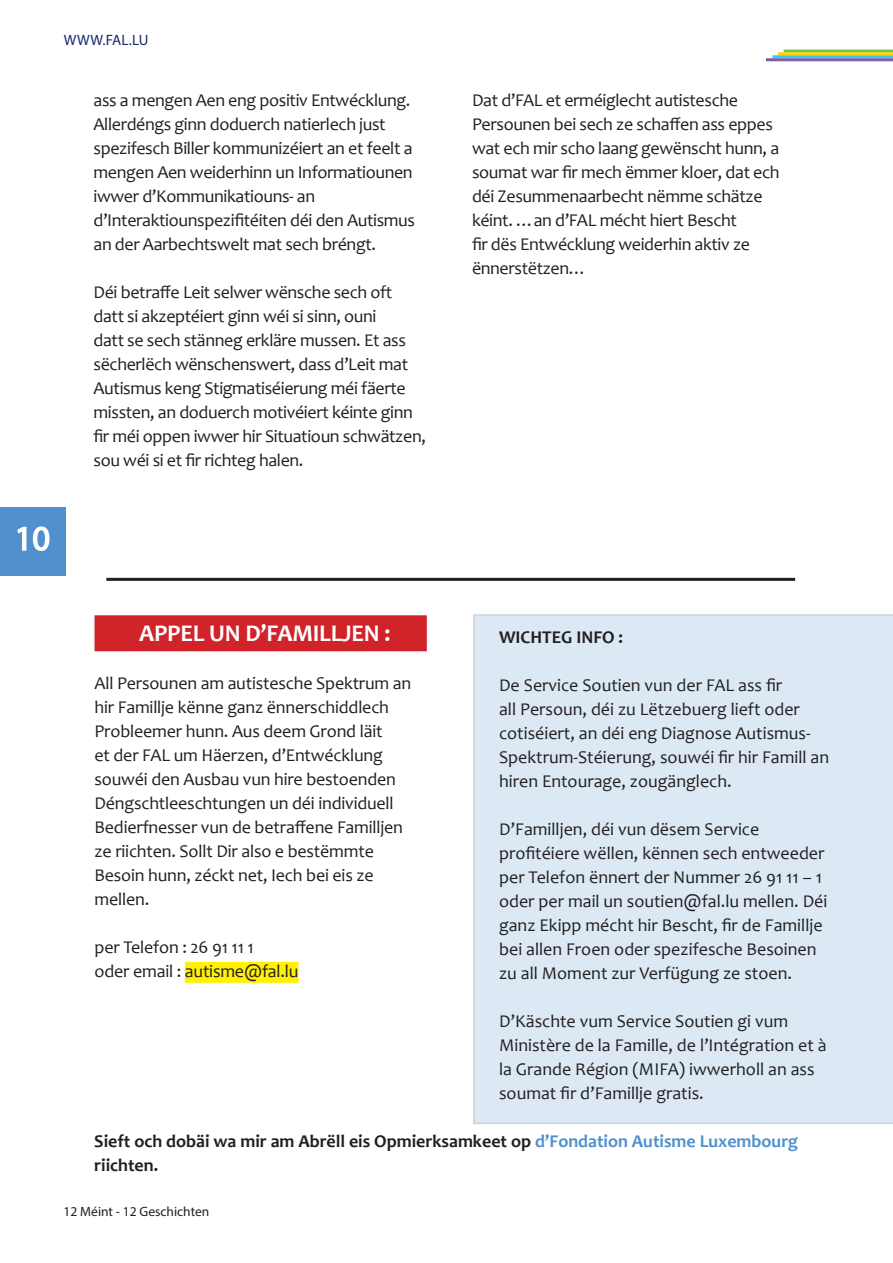
<style>
.page{position:relative;width:893px;height:1263px;background:#fff}
.page>*{position:absolute;margin:0;border:0;box-sizing:border-box;transform-origin:0 0}
.t1{font:34.5px "Myriad Pro";color:#fff}
.t2{font:700 24px "Candara";letter-spacing:-.01em;color:#fff}
.t3{font:18px/24px "Candara";letter-spacing:-.01em;color:#231f20}
.t4{font:700 18px/24px "Candara";color:#231f20}
.t5{font:15px "Myriad Pro";letter-spacing:.02em;color:#172a6c}
.t6{font:13.5px "Myriad Pro";color:#231f20}
.s1{color:#5090cc}
</style>
<div class="page">
<div style="left:0;top:507px;width:66px;height:68px;background:#5090cc"></div>
<svg style="left:17px;top:526px;width:33px;height:25px"></svg>
<hr style="left:784px;top:50px;width:109px;height:3px;background:#79c142">
<hr style="left:778px;top:52px;width:115px;height:3px;background:#fcd406">
<hr style="left:772px;top:55px;width:121px;height:3px;background:#38c6f4">
<hr style="left:766px;top:58px;width:127px;height:3px;background:#7a5ca7">
<div style="left:473px;top:614px;width:420px;height:510px;background:#dce9f5"></div>
<div style="left:95px;top:615px;width:332px;height:36px;background:#d1232a"></div>
<div style="left:185px;top:962px;width:113px;height:21px;background:#fff101"></div>
<hr style="left:106px;top:578px;width:689px;height:3px;background:#231f20">
<p class="t5" style="left:64px;top:31px;width:86px">WWW.FAL.LU</p>
<p class="t3" style="left:94px;top:88px;width:323px">ass a mengen Aen eng positiv Entwécklung.<br>Allerdéngs ginn doduerch natierlech just spezifesch Biller kommunizéiert an et feelt a mengen Aen weiderhinn un Informatiounen iwwer d’Kommunikatiouns- an d’Interaktiounspezifitéiten déi den Autismus an der Aarbechtswelt mat sech bréngt.</p>
<p class="t3" style="left:94px;top:280px;width:334px">Déi betraffe Leit selwer wënsche sech oft datt si akzeptéiert ginn wéi si sinn, ouni<br>datt se sech stänneg erkläre mussen. Et ass sëcherlëch wënschenswert, dass d’Leit mat Autismus keng Stigmatiséierung méi fäerte missten, an doduerch motivéiert kéinte ginn fir méi oppen iwwer hir Situatioun schwätzen, sou wéi si et fir richteg halen.</p>
<h1 class="t1" style="left:15px;top:517px;width:37px">10</h1>
<p class="t3" style="left:472px;top:88px;width:309px">Dat d’FAL et erméiglecht autistesche Persounen bei sech ze schaffen ass eppes wat ech mir scho laang gewënscht hunn, a soumat war fir mech ëmmer kloer, dat ech déi Zesummenaarbecht nëmme schätze kéint. …an d’FAL mécht hiert Bescht<br>fir dës Entwécklung weiderhin aktiv ze ënnerstëtzen…</p>
<h2 class="t2" style="left:139px;top:618px;width:253px">APPEL UN D’FAMILLJEN :</h2>
<p class="t3" style="left:95px;top:671px;width:318px">All Persounen am autistesche Spektrum an hir Famillje kënne ganz ënnerschiddlech Probleemer hunn. Aus deem Grond läit<br>et der FAL um Häerzen, d’Entwécklung souwéi den Ausbau vun hire bestoenden Déngschtleeschtungen un déi individuell Bedierfnesser vun de betraffene Familljen ze riichten. Sollt Dir also e bestëmmte Besoin hunn, zéckt net, Iech bei eis ze mellen.</p>
<p class="t3" style="left:95px;top:935px;width:205px">per Telefon : 26 91 11 1<br>oder email : autisme@fal.lu</p>
<p class="t4" style="left:499px;top:625px;width:126px">WICHTEG INFO :</p>
<p class="t3" style="left:499px;top:673px;width:332px">De Service Soutien vun der FAL ass fir<br>all Persoun, déi zu Lëtzebuerg lieft oder cotiséiert, an déi eng Diagnose Autismus-Spektrum-Stéierung, souwéi fir hir Famill an hiren Entourage, zougänglech.</p>
<p class="t3" style="left:499px;top:817px;width:330px">D’Familljen, déi vun dësem Service profitéiere wëllen, kënnen sech entweeder per Telefon ënnert der Nummer 26 91 11 – 1 oder per mail un soutien@fal.lu mellen. Déi ganz Ekipp mécht hir Bescht, fir de Famillje bei allen Froen oder spezifesche Besoinen zu all Moment zur Verfügung ze stoen.</p>
<p class="t3" style="left:499px;top:1009px;width:329px">D’Käschte vum Service Soutien gi vum Ministère de la Famille, de l’Intégration et à la Grande Région (MIFA) iwwerholl an ass soumat fir d’Famillje gratis.</p>
<p class="t4" style="left:94px;top:1129px;width:705px">Sieft och dobäi wa mir am Abrëll eis Opmierksamkeet op <span class="s1">d’Fondation Autisme Luxembourg </span>riichten.</p>
<p class="t6" style="left:64px;top:1203px;width:147px">12 Méint - 12 Geschichten</p>
</div>
